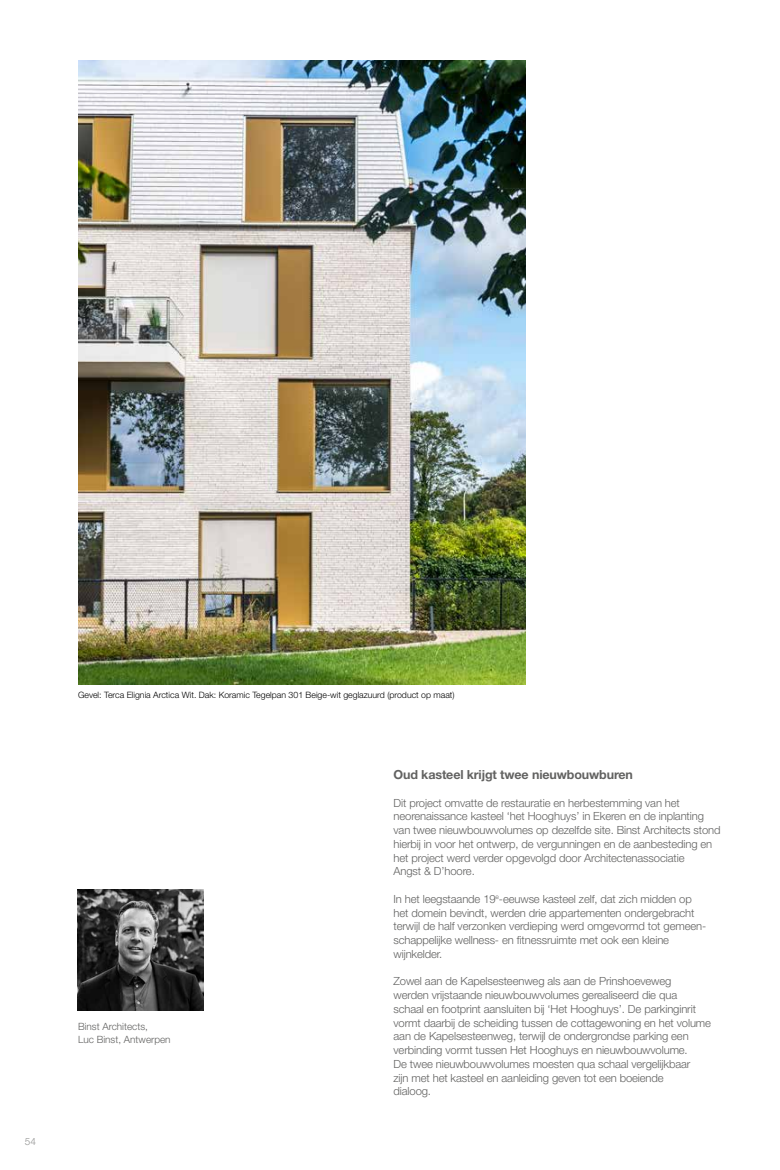
<style>
.page{position:relative;width:780px;height:1170px;background:#fff}
.page>*{position:absolute;margin:0;border:0;box-sizing:border-box;transform-origin:0 0}
.t1{font:700 12.5px "Helvetica Neue LT Std";letter-spacing:-.01em;color:#626261}
.t2{font:300 11.25px/13.8px "Helvetica Neue LT Std";letter-spacing:-.01em;color:#626261}
.t3{font:300 10px/12.5px "Helvetica Neue LT Std";color:#626261}
.t4{font:300 10px "Helvetica Neue LT Std";color:#919291}
.t5{font:300 8.75px "Helvetica Neue LT Std";color:#000}
</style>
<div class="page">
<img style="left:78px;top:60px;width:448px;height:624px">
<img style="left:78px;top:889px;width:125px;height:121px">
<p class="t4" style="left:25px;top:1135px;width:13px">54</p>
<p class="t5" style="left:78px;top:690px;width:378px">Gevel: Terca Elignia Arctica Wit. Dak: Koramic Tegelpan 301 Beige-wit geglazuurd (product op maat)</p>
<p class="t3" style="left:78px;top:1019px;width:94px">Binst Architects,<br>Luc Binst, Antwerpen</p>
<p class="t1" style="left:393px;top:766px;width:241px">Oud kasteel krijgt twee nieuwbouwburen</p>
<p class="t2" style="left:393px;top:795px;width:328px">Dit project omvatte de restauratie en herbestemming van het neorenaissance kasteel ‘het Hooghuys’ in Ekeren en de inplanting van twee nieuwbouwvolumes op dezelfde site. Binst Architects stond hierbij in voor het ontwerp, de vergunningen en de aanbesteding en het project werd verder opgevolgd door Architectenassociatie<br>Angst &amp; D’hoore.</p>
<p class="t2" style="left:393px;top:891px;width:314px">In het leegstaande 19<sup>e</sup>-eeuwse kasteel zelf, dat zich midden op het domein bevindt, werden drie appartementen ondergebracht terwijl de half verzonken verdieping werd omgevormd tot gemeen&shy;schappelijke wellness- en fitnessruimte met ook een kleine wijnkelder.</p>
<p class="t2" style="left:393px;top:974px;width:319px">Zowel aan de Kapelsesteenweg als aan de Prinshoeveweg<br>werden vrijstaande nieuwbouwvolumes gerealiseerd die qua<br>schaal en footprint aansluiten bij ‘Het Hooghuys’. De parkinginrit vormt daarbij de scheiding tussen de cottagewoning en het volume aan de Kapelsesteenweg, terwijl de ondergrondse parking een verbinding vormt tussen Het Hooghuys en nieuwbouwvolume.<br>De twee nieuwbouwvolumes moesten qua schaal vergelijkbaar<br>zijn met het kasteel en aanleiding geven tot een boeiende<br>dialoog.</p>
</div>
